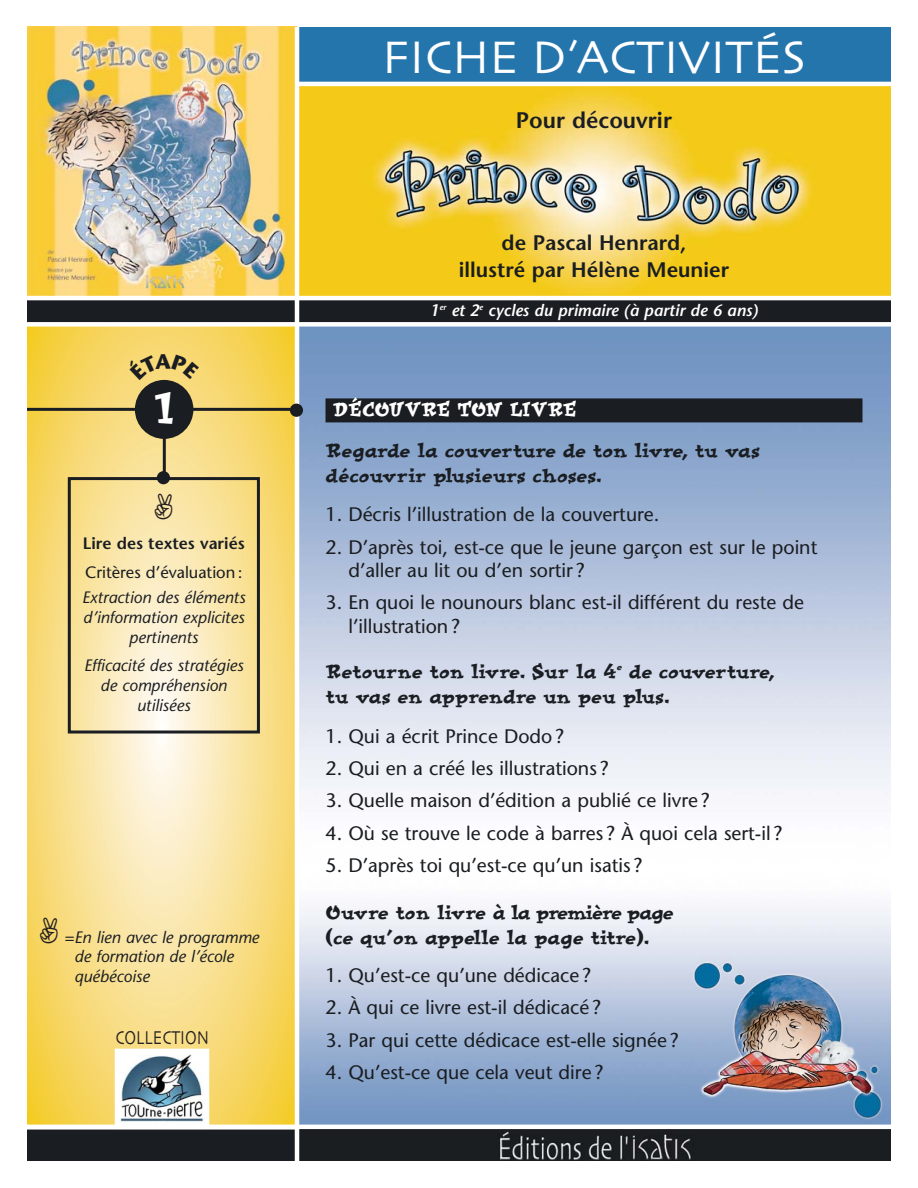
<style>
.page{position:relative;width:918px;height:1188px;background:#fff}
.page>*{position:absolute;margin:0;border:0;box-sizing:border-box;transform-origin:0 0}
.t1{font:48px "Skia";color:#fff}
.t2{font:48px "Improv ICG";color:#fff}
.t3{font:600 22.5px "Stone Sans";color:#1a1d21}
.t4{font:21px/25.2px "Improv ICG";letter-spacing:-.03em;color:#1a1d21}
.t5{font:600 21px/27px "Stone Sans";color:#1a1d21;text-align:center}
.t6{font:21px "Improv ICG";letter-spacing:-.03em;color:#fff}
.t7{font:19.5px/23.4px "Stone Sans";color:#1a1d21}
.t8{font:19.5px "Skia";color:#231f20;scale:.8 1}
.t9{font:italic 16.5px/19.8px "Stone Sans";color:#1a1d21;text-align:center}
.t10{font:italic 600 16.5px "Stone Sans";color:#fff}
.t11{font:16.5px "Stone Sans";color:#1a1d21}
.t12{font:600 16.5px "Stone Sans";color:#1a1d21}
.s1{color:#231f20}
</style>
<div class="page">
<img style="left:27px;top:27px;width:268px;height:269px">
<img style="left:299px;top:327px;width:592px;height:798px">
<div style="left:27px;top:1127px;width:270px;height:34px;background:#1a1d21"></div>
<div style="left:27px;top:1125px;width:864px;height:5px;background:#949597"></div>
<img style="left:299px;top:86px;width:592px;height:210px">
<div style="left:27px;top:297px;width:864px;height:27px;background:#1a1d21"></div>
<img style="left:299px;top:1129px;width:592px;height:32px">
<svg style="left:27px;top:327px;width:268px;height:798px"></svg>
<div style="left:89px;top:512px;width:146px;height:431px;background:#fae7ad;border-radius:50%"></div>
<div style="left:95px;top:530px;width:134px;height:395px;background:#fbe9b4;border-radius:50%"></div>
<div style="left:101px;top:548px;width:122px;height:359px;background:#fbebba;border-radius:50%"></div>
<div style="left:105px;top:559px;width:114px;height:337px;background:#fbecbe;border-radius:50%"></div>
<div style="left:109px;top:571px;width:106px;height:314px;background:#fcecc2;border-radius:50%"></div>
<div style="left:113px;top:584px;width:98px;height:287px;background:#fceec7;border-radius:50%"></div>
<div style="left:117px;top:595px;width:90px;height:265px;background:#fceecb;border-radius:50%"></div>
<div style="left:121px;top:607px;width:82px;height:242px;background:#fcefcf;border-radius:50%"></div>
<div style="left:125px;top:618px;width:74px;height:219px;background:#fdf1d3;border-radius:50%"></div>
<div style="left:129px;top:631px;width:66px;height:193px;background:#fdf2d7;border-radius:50%"></div>
<div style="left:132px;top:640px;width:60px;height:175px;background:#fdf3db;border-radius:50%"></div>
<div style="left:136px;top:651px;width:52px;height:153px;background:#fdf4df;border-radius:50%"></div>
<div style="left:140px;top:663px;width:44px;height:130px;background:#fef6e3;border-radius:50%"></div>
<div style="left:143px;top:672px;width:38px;height:112px;background:#fef7e7;border-radius:50%"></div>
<div style="left:147px;top:683px;width:30px;height:89px;background:#fef9eb;border-radius:50%"></div>
<div style="left:151px;top:694px;width:22px;height:67px;background:#fef9ef;border-radius:50%"></div>
<div style="left:154px;top:703px;width:16px;height:49px;background:#fefaf3;border-radius:50%"></div>
<div style="left:157px;top:712px;width:10px;height:31px;background:#fffdf7;border-radius:50%"></div>
<hr style="left:160px;top:721px;width:4px;height:13px;background:#fffffc;border-radius:50%">
<div style="left:27px;top:322px;width:864px;height:5px;background:#fff"></div>
<hr style="left:27px;top:1125px;width:864px;height:4px;background:#fff">
<div style="left:297px;top:27px;width:594px;height:57px;background:#2575ad"></div>
<hr style="left:27px;top:296px;width:864px;height:4px;background:#fff">
<hr style="left:295px;top:82px;width:596px;height:4px;background:#fff">
<div style="left:326px;top:398px;width:536px;height:24px;background:#1a1d21"></div>
<img style="left:120px;top:1054px;width:84px;height:70px">
<hr style="left:295px;top:27px;width:4px;height:1134px;background:#fff">
<hr style="left:27px;top:408px;width:270px;height:3px;background:#1a1d21">
<div style="left:135px;top:380px;width:58px;height:59px;background:#1a1d21;border-radius:50%"></div>
<div style="left:290px;top:404px;width:13px;height:13px;background:#1a1d21;border-radius:50%"></div>
<div style="left:68px;top:477px;width:192px;height:257px;border:3px solid #1a1d21"></div>
<hr style="left:163px;top:438px;width:3px;height:40px;background:#1a1d21">
<div style="left:157px;top:471px;width:13px;height:13px;background:#1a1d21;border-radius:50%"></div>
<div style="left:126px;top:354px;width:74px;height:27px;background:#f8d977"></div>
<svg style="left:155px;top:493px;width:18px;height:21px"></svg>
<h1 class="t2" style="left:154px;top:388px;width:22px">1</h1>
<p class="t12" style="left:83px;top:537px;width:163px">Lire des textes variés</p>
<p class="t11" style="left:85px;top:566px;width:159px">Critères d’évaluation:</p>
<p class="t9" style="left:82px;top:589px;width:165px">Extraction des éléments d’information explicites pertinents</p>
<p class="t9" style="left:84px;top:657px;width:161px">Efficacité des stratégies de compréhension utilisées</p>
<p class="t9" style="left:75px;top:929px;width:186px;text-align:left;text-indent:-35px"><span class="s1">✌</span> =En lien avec le programme de formation de l’école québécoise</p>
<p class="t8" style="left:115px;top:1030px;width:119px">COLLECTION</p>
<h1 class="t1" style="left:382px;top:38px;width:425px">FICHE D’ACTIVITÉS</h1>
<p class="t3" style="left:516px;top:112px;width:158px">Pour découvrir</p>
<p class="t5" style="left:459px;top:232px;width:272px">de Pascal Henrard,<br>illustré par Hélène Meunier</p>
<p class="t10" style="left:430px;top:304px;width:330px">1<sup>er</sup> et 2<sup>e</sup> cycles du primaire (à partir de 6 ans)</p>
<p class="t6" style="left:333px;top:401px;width:245px">DÉCOUVRE TON LIVRE</p>
<p class="t4" style="left:326px;top:439px;width:436px">Regarde la couverture de ton livre, tu vas découvrir plusieurs choses.</p>
<p class="t7" style="left:325px;top:505px;width:335px">1. Décris l’illustration de la couverture.</p>
<p class="t7" style="left:348px;top:537px;width:471px;text-indent:-23px">2. D’après toi, est-ce que le jeune garçon est sur le point d’aller au lit ou d’en sortir?</p>
<p class="t7" style="left:348px;top:593px;width:457px;text-indent:-23px">3. En quoi le nounours blanc est-il différent du reste de l’illustration?</p>
<p class="t4" style="left:325px;top:660px;width:451px">Retourne ton livre. Sur la 4<sup>e</sup> de couverture, tu vas en apprendre un peu plus.</p>
<p class="t7" style="left:325px;top:726px;width:240px">1. Qui a écrit Prince Dodo?</p>
<p class="t7" style="left:325px;top:759px;width:285px">2. Qui en a créé les illustrations?</p>
<p class="t7" style="left:325px;top:791px;width:386px">3. Quelle maison d’édition a publié ce livre ?</p>
<p class="t7" style="left:325px;top:823px;width:459px">4. Où se trouve le code à barres? À quoi cela sert-il?</p>
<p class="t7" style="left:325px;top:856px;width:319px">5. D’après toi qu’est-ce qu’un isatis?</p>
<p class="t4" style="left:325px;top:901px;width:350px">Ouvre ton livre à la première page (ce qu’on appelle la page titre).</p>
<p class="t7" style="left:325px;top:965px;width:267px">1. Qu’est-ce qu’une dédicace?</p>
<p class="t7" style="left:325px;top:998px;width:277px">2. À qui ce livre est-il dédicacé?</p>
<p class="t7" style="left:325px;top:1030px;width:355px">3. Par qui cette dédicace est-elle signée ?</p>
<p class="t7" style="left:325px;top:1063px;width:279px">4. Qu’est-ce que cela veut dire?</p>
</div>
